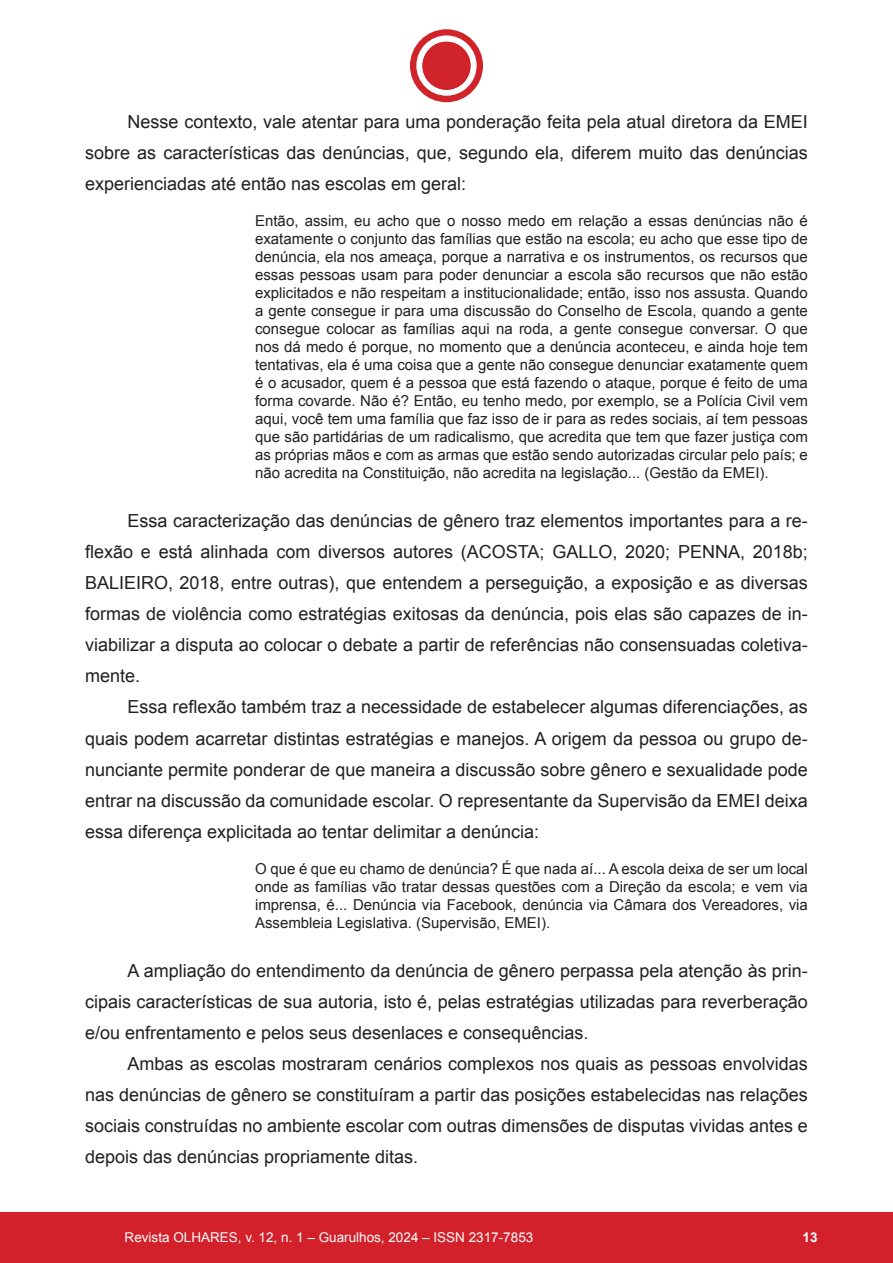
<style>
.page{position:relative;width:893px;height:1263px;background:#fff}
.page>*{position:absolute;margin:0;border:0;box-sizing:border-box;transform-origin:0 0}
._02_Texto{font:18px/31px "Arial";color:#231f20;text-align:justify}
._02_Texto_Citado{font:15px/18px "Arial";color:#231f20;text-align:justify}
.t1{font:13.5px "Arial";color:#fff}
.t2{font:700 13.5px "Arial";color:#fff}
</style>
<div class="page">
<div style="left:0;top:1212px;width:893px;height:51px;background:#d3212b"></div>
<div style="left:410px;top:29px;width:73px;height:73px;background:#d1232a;border-radius:50%"></div>
<svg style="left:416px;top:35px;width:61px;height:61px"></svg>
<div style="left:422px;top:42px;width:48px;height:48px;background:#d1232a;border-radius:50%"></div>
<p class="_02_Texto" style="left:85px;top:106px;width:724px;text-indent:43px">Nesse contexto, vale atentar para uma ponderação feita pela atual diretora da EMEI sobre as características das denúncias, que, segundo ela, diferem muito das denúncias experienciadas até então nas escolas em geral:</p>
<p class="_02_Texto_Citado" style="left:255px;top:212px;width:554px">Então, assim, eu acho que o nosso medo em relação a essas denúncias não é exatamente o conjunto das famílias que estão na escola; eu acho que esse tipo de denúncia, ela nos ameaça, porque a narrativa e os instrumentos, os recursos que essas pessoas usam para poder denunciar a escola são recursos que não estão explicitados e não respeitam a institucionalidade; então, isso nos assusta. Quando a gente consegue ir para uma discussão do Conselho de Escola, quando a gente consegue colocar as famílias aqui na roda, a gente consegue conversar. O que nos dá medo é porque, no momento que a denúncia aconteceu, e ainda hoje tem tentativas, ela é uma coisa que a gente não consegue denunciar exatamente quem é o acusador, quem é a pessoa que está fazendo o ataque, porque é feito de uma forma covarde. Não é? Então, eu tenho medo, por exemplo, se a Polícia Civil vem aqui, você tem uma família que faz isso de ir para as redes sociais, aí tem pessoas que são partidárias de um radicalismo, que acredita que tem que fazer justiça com as próprias mãos e com as armas que estão sendo autorizadas circular pelo país; e não acredita na Constituição, não acredita na legislação... (Gestão da EMEI).</p>
<p class="_02_Texto" style="left:85px;top:505px;width:724px;text-indent:43px">Essa caracterização das denúncias de gênero traz elementos importantes para a re&shy;flexão e está alinhada com diversos autores (ACOSTA; GALLO, 2020; PENNA, 2018b; BALIEIRO, 2018, entre outras), que entendem a perseguição, a exposição e as diversas formas de violência como estratégias exitosas da denúncia, pois elas são capazes de in&shy;viabilizar a disputa ao colocar o debate a partir de referências não consensuadas coletiva&shy;mente.</p>
<p class="_02_Texto" style="left:85px;top:692px;width:724px;text-indent:43px">Essa reflexão também traz a necessidade de estabelecer algumas diferenciações, as quais podem acarretar distintas estratégias e manejos. A origem da pessoa ou grupo de&shy;nunciante permite ponderar de que maneira a discussão sobre gênero e sexualidade pode entrar na discussão da comunidade escolar. O representante da Supervisão da EMEI deixa essa diferença explicitada ao tentar delimitar a denúncia:</p>
<p class="_02_Texto_Citado" style="left:255px;top:859px;width:554px">O que é que eu chamo de denúncia? É que nada aí... A escola deixa de ser um local onde as famílias vão tratar dessas questões com a Direção da escola; e vem via imprensa, é... Denúncia via Facebook, denúncia via Câmara dos Vereadores, via Assembleia Legislativa. (Supervisão, EMEI).</p>
<p class="_02_Texto" style="left:85px;top:955px;width:724px;text-indent:43px">A ampliação do entendimento da denúncia de gênero perpassa pela atenção às prin&shy;cipais características de sua autoria, isto é, pelas estratégias utilizadas para reverberação e/ou enfrentamento e pelos seus desenlaces e consequências.</p>
<p class="_02_Texto" style="left:85px;top:1048px;width:724px;text-indent:43px">Ambas as escolas mostraram cenários complexos nos quais as pessoas envolvidas nas denúncias de gênero se constituíram a partir das posições estabelecidas nas relações sociais construídas no ambiente escolar com outras dimensões de disputas vividas antes e depois das denúncias propriamente ditas.</p>
<p class="t1" style="left:125px;top:1229px;width:410px">Revista OLHARES, v. 12, n. 1 – Guarulhos, 2024 – ISSN 2317-7853</p>
<p class="t2" style="left:802px;top:1229px;width:17px">13</p>
</div>
